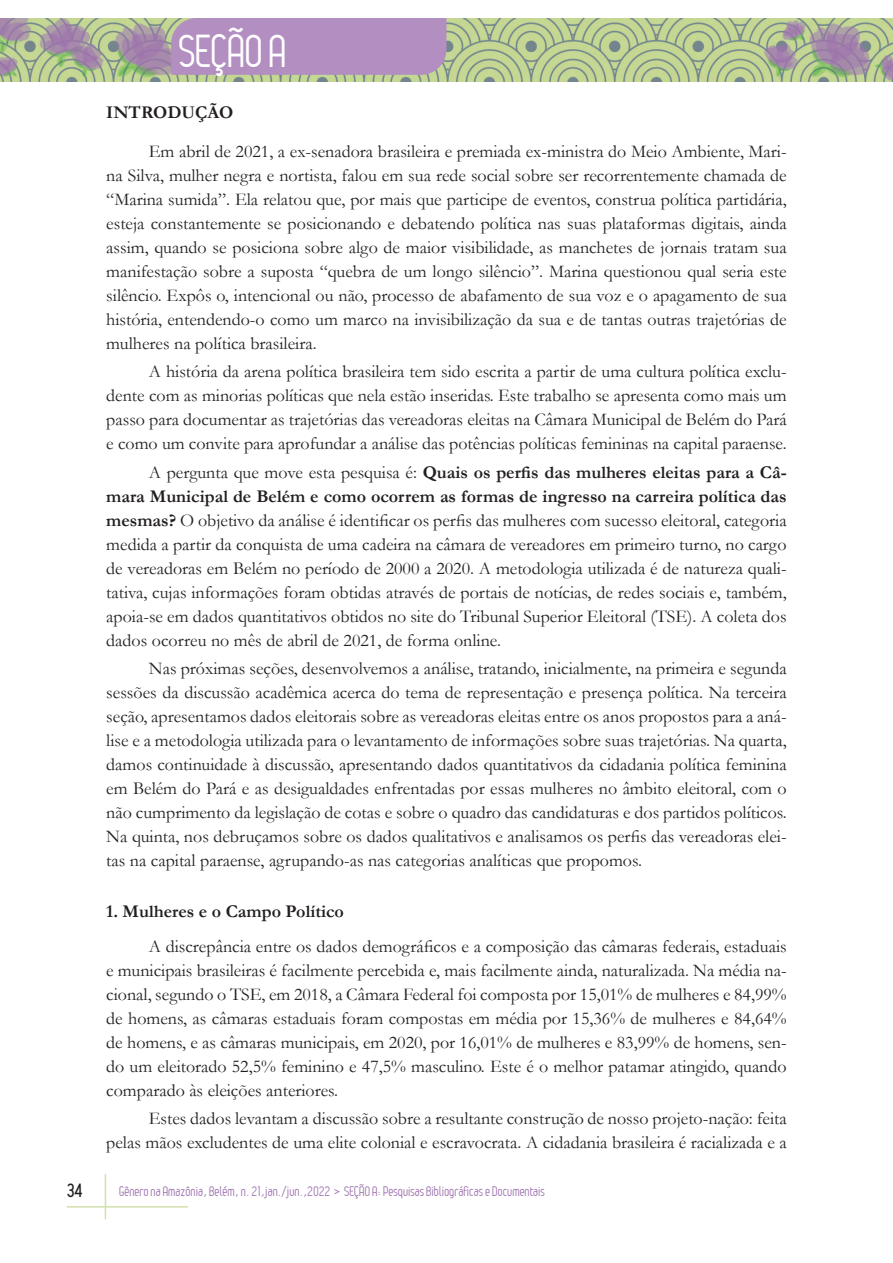
<style>
.page{position:relative;width:893px;height:1263px;background:#fff}
.page>*{position:absolute;margin:0;border:0;box-sizing:border-box;transform-origin:0 0}
.t1{font:45px "Leger";letter-spacing:-.01em;color:#fff}
.Texto{font:18px/24px "Garamond";color:#231f20;text-align:justify}
.Titulo_2{font:700 18px "Garamond";color:#231f20}
.Texto-2{font:700 18px "Garamond";color:#231f20}
.t2{font:700 18px "Leger";color:#231f20}
.t3{font:13.5px "Leger";color:#9f73af}
.s1{font-weight:700}
</style>
<div class="page">
<hr style="left:105px;top:1174px;width:1px;height:45px;background:#d2e0ac">
<hr style="left:67px;top:1206px;width:121px;height:1px;background:#d2e0ac">
<img style="left:0;top:18px;width:893px;height:64px">
<div style="left:171px;top:18px;width:275px;height:57px;background:#b28fc0"></div>
<h1 class="t1" style="left:179px;top:26px;width:110px">SEÇÃO A</h1>
<p class="Texto-2" style="left:106px;top:100px;width:129px">INTRODUÇÃO</p>
<p class="Texto" style="left:106px;top:139px;width:682px;text-indent:43px">Em abril de 2021, a ex-senadora brasileira e premiada ex-ministra do Meio Ambiente, Mari&shy;na Silva, mulher negra e nortista, falou em sua rede social sobre ser recorrentemente chamada de “Marina sumida”. Ela relatou que, por mais que participe de eventos, construa política partidária, esteja constantemente se posicionando e debatendo política nas suas plataformas digitais, ainda assim, quando se posiciona sobre algo de maior visibilidade, as manchetes de jornais tratam sua manifestação sobre a suposta “quebra de um longo silêncio”. Marina questionou qual seria este silêncio. Expôs o, intencional ou não, processo de abafamento de sua voz e o apagamento de sua história, entendendo-o como um marco na invisibilização da sua e de tantas outras trajetórias de mulheres na política brasileira.</p>
<p class="Texto" style="left:106px;top:359px;width:682px;text-indent:43px">A história da arena política brasileira tem sido escrita a partir de uma cultura política exclu&shy;dente com as minorias políticas que nela estão inseridas. Este trabalho se apresenta como mais um passo para documentar as trajetórias das vereadoras eleitas na Câmara Municipal de Belém do Pará e como um convite para aprofundar a análise das potências políticas femininas na capital paraense.</p>
<p class="Texto" style="left:106px;top:459px;width:682px;text-indent:43px">A pergunta que move esta pesquisa é: <span class="s1">Quais os perfis das mulheres eleitas para a Câ&shy;mara Municipal de Belém e como ocorrem as formas de ingresso na carreira política das mesmas?</span> O objetivo da análise é identificar os perfis das mulheres com sucesso eleitoral, categoria medida a partir da conquista de uma cadeira na câmara de vereadores em primeiro turno, no cargo de vereadoras em Belém no período de 2000 a 2020. A metodologia utilizada é de natureza quali&shy;tativa, cujas informações foram obtidas através de portais de notícias, de redes sociais e, também, apoia-se em dados quantitativos obtidos no site do Tribunal Superior Eleitoral (TSE). A coleta dos dados ocorreu no mês de abril de 2021, de forma online.</p>
<p class="Texto" style="left:106px;top:656px;width:682px;text-indent:43px">Nas próximas seções, desenvolvemos a análise, tratando, inicialmente, na primeira e segunda sessões da discussão acadêmica acerca do tema de representação e presença política. Na terceira seção, apresentamos dados eleitorais sobre as vereadoras eleitas entre os anos propostos para a aná&shy;lise e a metodologia utilizada para o levantamento de informações sobre suas trajetórias. Na quarta, damos continuidade à discussão, apresentando dados quantitativos da cidadania política feminina em Belém do Pará e as desigualdades enfrentadas por essas mulheres no âmbito eleitoral, com o não cumprimento da legislação de cotas e sobre o quadro das candidaturas e dos partidos políticos.<br>Na quinta, nos debruçamos sobre os dados qualitativos e analisamos os perfis das vereadoras elei&shy;tas na capital paraense, agrupando-as nas categorias analíticas que propomos.</p>
<p class="Titulo_2" style="left:106px;top:899px;width:239px">1. Mulheres e o Campo Político</p>
<p class="Texto" style="left:106px;top:934px;width:682px;text-indent:43px">A discrepância entre os dados demográficos e a composição das câmaras federais, estaduais e municipais brasileiras é facilmente percebida e, mais facilmente ainda, naturalizada. Na média na&shy;cional, segundo o TSE, em 2018, a Câmara Federal foi composta por 15,01% de mulheres e 84,99% de homens, as câmaras estaduais foram compostas em média por 15,36% de mulheres e 84,64% de homens, e as câmaras municipais, em 2020, por 16,01% de mulheres e 83,99% de homens, sen&shy;do um eleitorado 52,5% feminino e 47,5% masculino. Este é o melhor patamar atingido, quando comparado às eleições anteriores.</p>
<p class="Texto" style="left:106px;top:1106px;width:682px;text-align:right">Estes dados levantam a discussão sobre a resultante construção de nosso projeto-nação: feita<br>pelas mãos excludentes de uma elite colonial e escravocrata. A cidadania brasileira é racializada e a</p>
<p class="t2" style="left:67px;top:1180px;width:17px">34</p>
<p class="t3" style="left:119px;top:1183px;width:427px">Gênero na Amazônia, Belém, n. 21,jan./jun.,2022 &gt; SEÇÃO A: Pesquisas Bibliográficas e Documentais</p>
</div>
